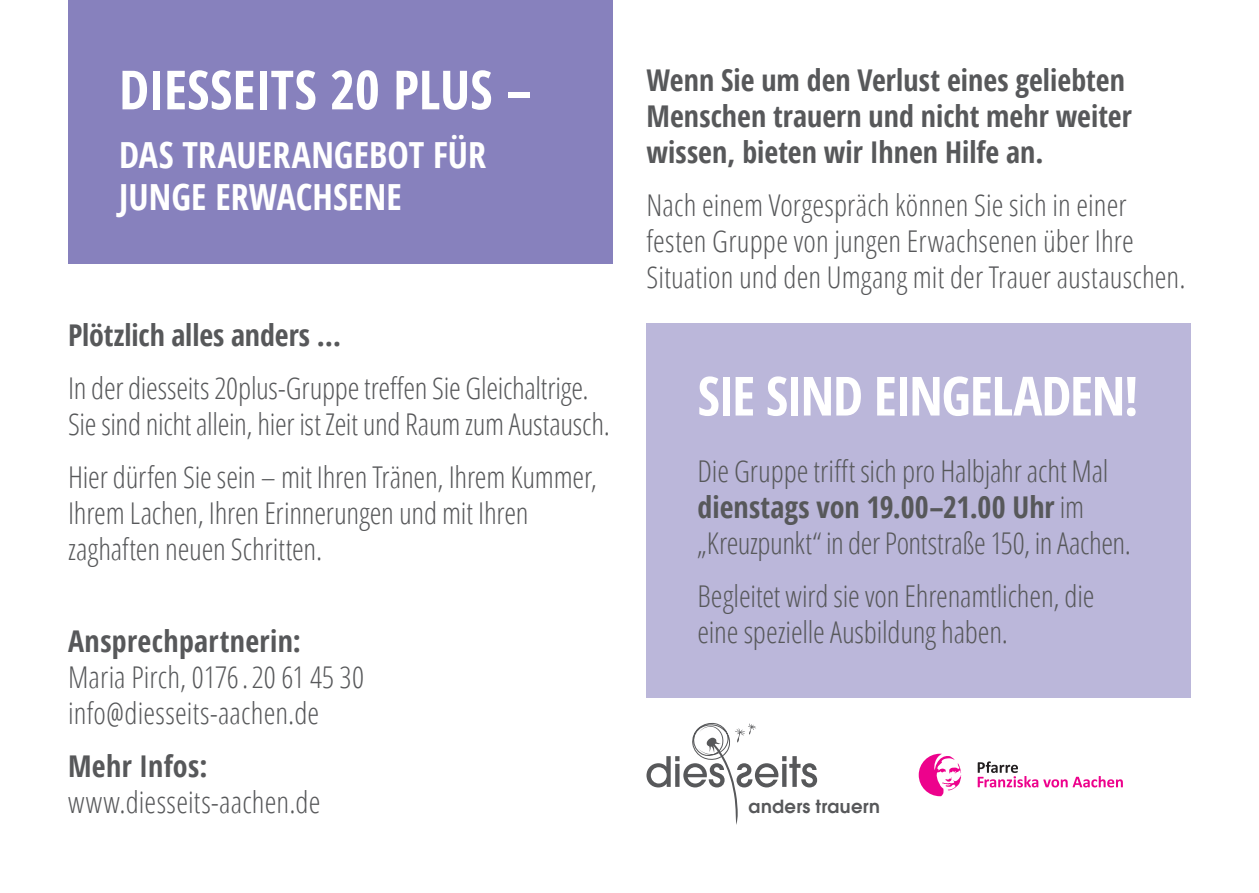
<style>
.page{position:relative;width:1259px;height:893px;background:#fff}
.page>*{position:absolute;margin:0;border:0;box-sizing:border-box;transform-origin:0 0}
.t1{font:700 condensed 54px "Open Sans";letter-spacing:-.02em;color:#fff}
.t2{font:700 condensed 36px/42px "Open Sans";color:#fff}
.t3{font:300 condensed 30px/36px "Open Sans";letter-spacing:-.005em;color:#57585a}
.t4{font:700 condensed 30px/36px "Open Sans";color:#57585a}
.t5{font:600 18px "ITC Avant Garde Pro";letter-spacing:.02em;color:#57585a}
.s1{font-weight:700}
</style>
<div class="page">
<div style="left:646px;top:323px;width:545px;height:374px;background:#bbb7da"></div>
<div style="left:68px;top:0;width:544px;height:264px;background:#8781bd"></div>
<svg style="left:977px;top:761px;width:146px;height:26px"></svg>
<svg style="left:918px;top:754px;width:43px;height:42px"></svg>
<svg style="left:646px;top:723px;width:171px;height:102px"></svg>
<h1 class="t1" style="left:119px;top:52px;width:414px">diesseits 20 plus –</h1>
<p class="t2" style="left:119px;top:133px;width:369px">Das Trauerangebot für junge Erwachsene</p>
<p class="t4" style="left:68px;top:317px;width:274px">Plötzlich alles anders …</p>
<p class="t3" style="left:68px;top:369px;width:543px">In der diesseits 20plus-Gruppe treffen Sie Gleichaltrige.<br>Sie sind nicht allein, hier ist Zeit und Raum zum Austausch.</p>
<p class="t3" style="left:68px;top:458px;width:530px">Hier dürfen Sie sein – mit Ihren Tränen, Ihrem Kummer,<br>Ihrem Lachen, Ihren Erinnerungen und mit Ihren zaghaften neuen Schritten.</p>
<p class="t4" style="left:68px;top:623px;width:234px">Ansprechpartnerin:</p>
<p class="t3" style="left:68px;top:658px;width:297px">Maria Pirch, 0176. 20 61 45 30 info@diesseits-aachen.de</p>
<p class="t4" style="left:68px;top:748px;width:141px">Mehr I nfos:</p>
<p class="t3" style="left:68px;top:783px;width:254px">www.diesseits-aachen.de</p>
<p class="t4" style="left:646px;top:61px;width:487px">Wenn Sie um den Verlust eines geliebten<br>Menschen trauern und nicht mehr weiter wissen, bieten wir I hnen Hilfe an.</p>
<p class="t3" style="left:646px;top:186px;width:540px">Nach einem Vorgespräch können Sie sich in einer festen Gruppe von jungen Erwachsenen über Ihre<br>Situation und den Umgang mit der Trauer austauschen.</p>
<h1 class="t1" style="left:697px;top:358px;width:442px">Sie sind eingeladen!</h1>
<p class="t3" style="left:697px;top:452px;width:435px">Die Gruppe trifft sich pro Halbjahr acht Mal <span class="s1">dienstags von 19.00–21.00 Uhr</span> im „Kreuzpunkt“ in der Pontstraße 150, in Aachen.</p>
<p class="t3" style="left:697px;top:577px;width:398px">Begleitet wird sie von Ehrenamtlichen, die eine spezielle Ausbildung haben.</p>
<p class="t5" style="left:748px;top:794px;width:133px">anders trauern</p>
</div>
